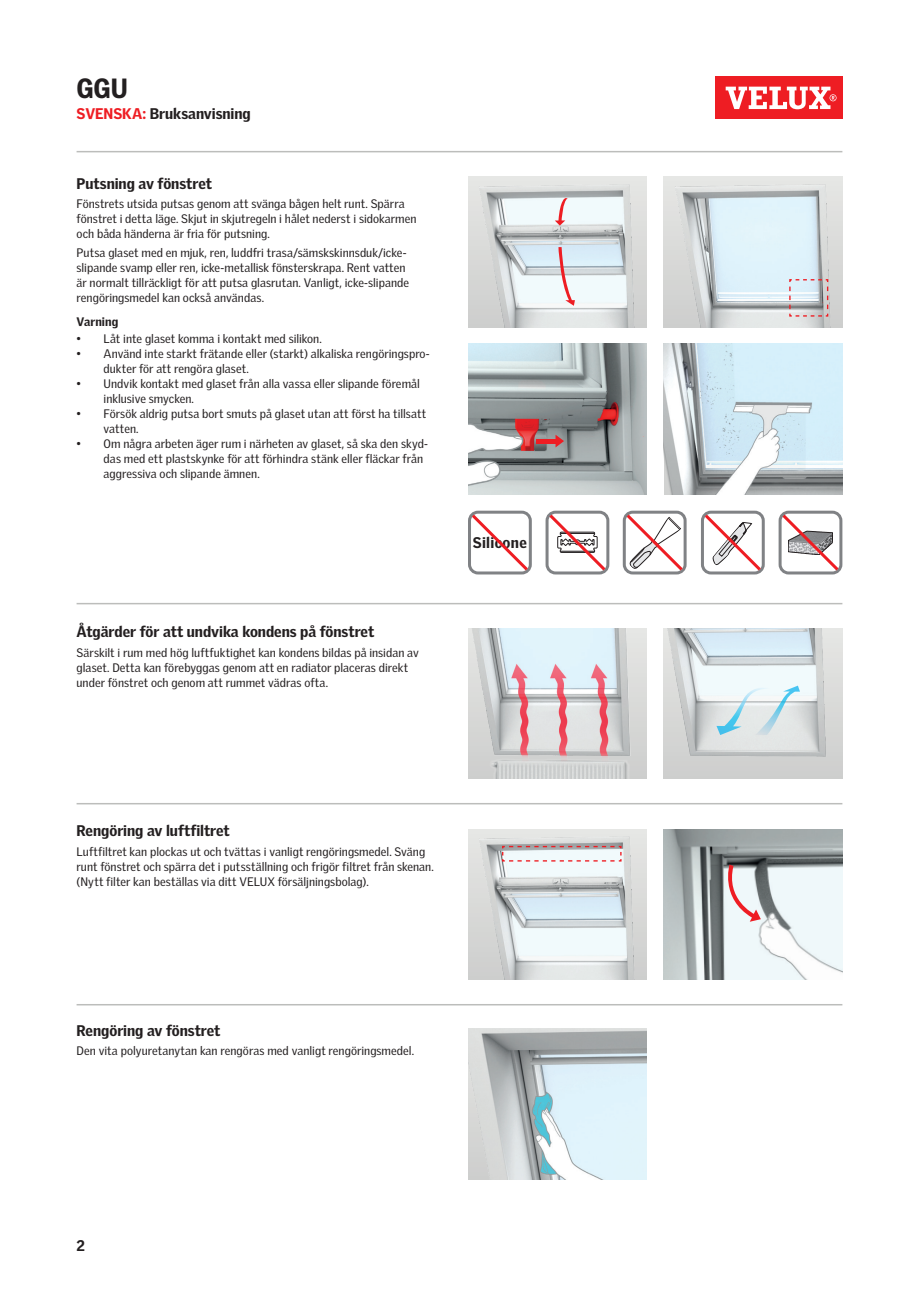
<style>
.page{position:relative;width:919px;height:1289px;background:#fff}
.page>*{position:absolute;margin:0;border:0;box-sizing:border-box;transform-origin:0 0}
.t1{font:900 27px "Velux Gothic";color:#231f20}
.t2{font:900 15px "Velux Gothic";letter-spacing:-.005em;color:#231f20}
.t3{font:900 15px "Velux Gothic";letter-spacing:.025em;color:#231f20}
.t4{font:12px/15px "Velux Gothic";letter-spacing:.005em;color:#231f20}
.t5{font:900 12px "Velux Gothic";letter-spacing:.005em;color:#231f20}
.s1{color:#ee1d23}
</style>
<div class="page">
<img style="left:663px;top:344px;width:179px;height:150px">
<div style="left:714px;top:77px;width:128px;height:42px;background:#ee1d23"></div>
<svg style="left:725px;top:87px;width:111px;height:22px"></svg>
<div style="left:468px;top:510px;width:63px;height:64px;border:3px solid #808285;border-radius:9px"></div>
<svg style="left:468px;top:511px;width:63px;height:62px"></svg>
<div style="left:701px;top:510px;width:63px;height:64px;border:3px solid #808285;border-radius:9px"></div>
<svg style="left:701px;top:511px;width:63px;height:62px"></svg>
<div style="left:622px;top:510px;width:64px;height:64px;border:3px solid #808285;border-radius:9px"></div>
<svg style="left:623px;top:511px;width:62px;height:62px"></svg>
<div style="left:778px;top:510px;width:64px;height:64px;border:3px solid #808285;border-radius:9px"></div>
<svg style="left:779px;top:511px;width:62px;height:62px"></svg>
<div style="left:545px;top:510px;width:64px;height:64px;border:3px solid #808285;border-radius:9px"></div>
<svg style="left:546px;top:511px;width:62px;height:62px"></svg>
<img style="left:468px;top:177px;width:178px;height:150px">
<svg style="left:558px;top:247px;width:17px;height:59px"></svg>
<svg style="left:554px;top:198px;width:13px;height:28px"></svg>
<img style="left:468px;top:344px;width:178px;height:150px">
<svg style="left:555px;top:434px;width:9px;height:13px"></svg>
<hr style="left:536px;top:439px;width:22px;height:4px;background:#ee1d23">
<img style="left:663px;top:177px;width:179px;height:150px">
<svg style="left:788px;top:278px;width:40px;height:39px;background:#cbc7cb"></svg>
<img style="left:663px;top:628px;width:179px;height:150px">
<svg style="left:716px;top:685px;width:83px;height:50px"></svg>
<img style="left:468px;top:628px;width:178px;height:150px">
<img style="left:468px;top:829px;width:178px;height:150px">
<svg style="left:501px;top:845px;width:121px;height:17px"></svg>
<img style="left:663px;top:829px;width:179px;height:150px">
<svg style="left:719px;top:864px;width:41px;height:57px"></svg>
<img style="left:468px;top:1028px;width:178px;height:151px">
<hr style="left:77px;top:603px;width:765px;height:1px;background:#bcbdbb">
<hr style="left:77px;top:151px;width:765px;height:1px;background:#bcbdbb">
<hr style="left:77px;top:803px;width:765px;height:1px;background:#bcbdbb">
<hr style="left:77px;top:1003px;width:765px;height:2px;background:#bcbdbb">
<h1 class="t1" style="left:77px;top:67px;width:53px">GGU</h1>
<p class="t2" style="left:77px;top:102px;width:176px"><span class="s1">SVENSKA:</span> Bruksanvisning</p>
<p class="t2" style="left:77px;top:172px;width:137px">Putsning av fönstret</p>
<p class="t4" style="left:77px;top:195px;width:341px">Fönstrets utsida putsas genom att svänga bågen helt runt. Spärra fönstret i detta läge. Skjut in skjutregeln i hålet nederst i sidokarmen och båda händerna är fria för putsning.</p>
<p class="t4" style="left:77px;top:244px;width:334px">Putsa glaset med en mjuk, ren, luddfri trasa/sämskskinnsduk/icke&shy;slipande svamp eller ren, icke-metallisk fönsterskrapa. Rent vatten är normalt tillräckligt för att putsa glasrutan. Vanligt, icke-slipande rengöringsmedel kan också användas.</p>
<p class="t5" style="left:77px;top:312px;width:43px">Varning</p>
<p class="t4" style="left:77px;top:330px;width:247px">• Låt inte glaset komma i kontakt med silikon.</p>
<p class="t4" style="left:104px;top:345px;width:327px;text-indent:-27px">• Använd inte starkt frätande eller (starkt) alkaliska rengöringspro&shy;dukter för att rengöra glaset.</p>
<p class="t4" style="left:104px;top:375px;width:318px;text-indent:-27px">• Undvik kontakt med glaset från alla vassa eller slipande föremål inklusive smycken.</p>
<p class="t4" style="left:104px;top:405px;width:324px;text-indent:-27px">• Försök aldrig putsa bort smuts på glaset utan att först ha tillsatt vatten.</p>
<p class="t4" style="left:104px;top:435px;width:326px;text-indent:-27px">• Om några arbeten äger rum i närheten av glaset, så ska den skyd&shy;das med ett plastskynke för att förhindra stänk eller fläckar från aggressiva och slipande ämnen.</p>
<p class="t2" style="left:77px;top:620px;width:299px">Åtgärder för att undvika kondens på fönstret</p>
<p class="t4" style="left:77px;top:643px;width:343px">Särskilt i rum med hög luftfuktighet kan kondens bildas på insidan av glaset. Detta kan förebyggas genom att en radiator placeras direkt under fönstret och genom att rummet vädras ofta.</p>
<p class="t3" style="left:472px;top:530px;width:56px">Silicone</p>
<p class="t2" style="left:77px;top:819px;width:155px">Rengöring av luftfiltret</p>
<p class="t4" style="left:77px;top:842px;width:359px">Luftfiltret kan plockas ut och tvättas i vanligt rengöringsmedel. Sväng runt fönstret och spärra det i putsställning och frigör filtret från skenan. (Nytt filter kan beställas via ditt VELUX försäljningsbolag).</p>
<p class="t2" style="left:77px;top:1018px;width:145px">Rengöring av fönstret</p>
<p class="t4" style="left:77px;top:1041px;width:339px">Den vita polyuretanytan kan rengöras med vanligt rengöringsmedel.</p>
<p class="t2" style="left:77px;top:1233px;width:10px">2</p>
</div>
